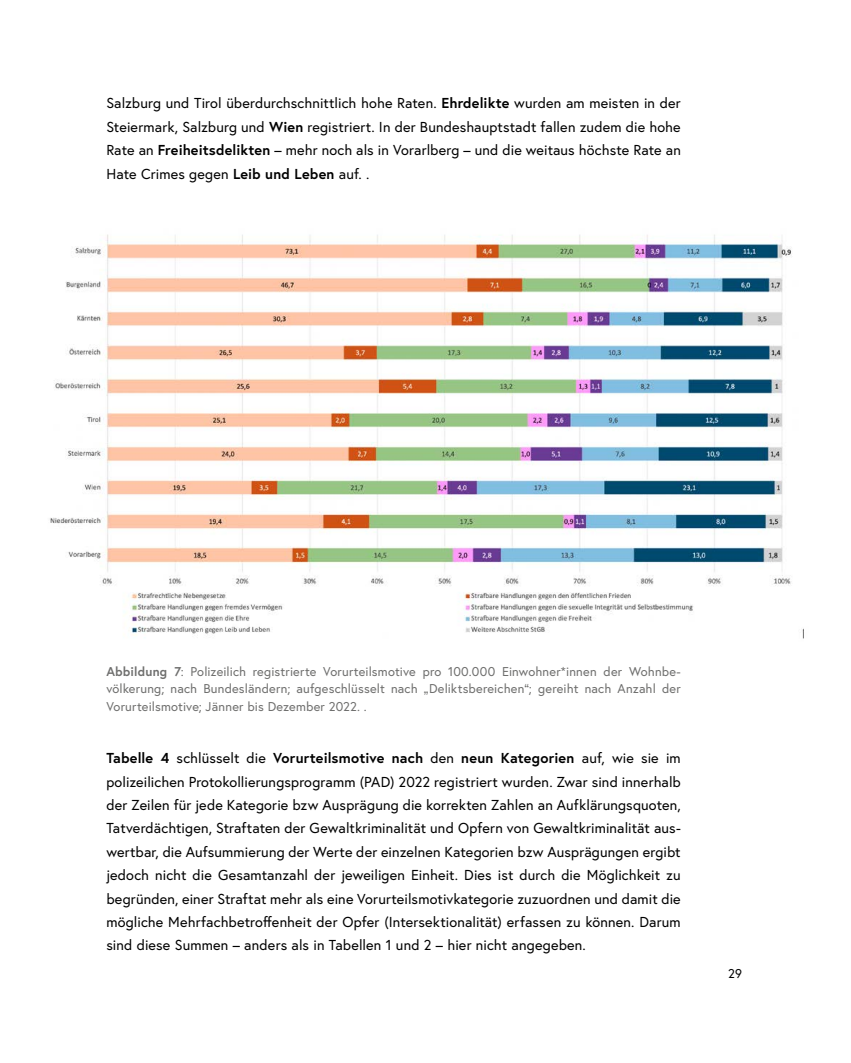
<style>
.page{position:relative;width:851px;height:1063px;background:#fff}
.page>*{position:absolute;margin:0;border:0;box-sizing:border-box;transform-origin:0 0}
.p_Abstand_danach{font:14.4px/23.4px "Europa Austria";letter-spacing:.01em;color:#000;text-align:justify}
.p_Bildbeschriftung{font:12.75px/17.5px "Europa Austria";letter-spacing:.015em;color:#6f6f6e;text-align:justify}
.t1{font:12.75px "Europa Austria";color:#000}
.s1{font-weight:700}
</style>
<div class="page">
<img style="left:50px;top:234px;width:754px;height:405px">
<p class="p_Abstand_danach" style="left:106px;top:91px;width:576px">Salzburg und Tirol überdurchschnittlich hohe Raten. <span class="s1">Ehrdelikte</span> wurden am meisten in der Steiermark, Salzburg und <span class="s1">Wien</span> registriert. In der Bundeshauptstadt fallen zudem die hohe Rate an <span class="s1">Freiheitsdelikten</span> – mehr noch als in Vorarlberg – und die weitaus höchste Rate an Hate Crimes gegen <span class="s1">Leib und Leben</span> auf. .</p>
<p class="p_Bildbeschriftung" style="left:106px;top:662px;width:576px"><span class="s1">Abbildung 7</span>: Polizeilich registrierte Vorurteilsmotive pro 100.000 Einwohner*innen der Wohnbe&shy;völkerung; nach Bundesländern; aufgeschlüsselt nach „Deliktsbereichen“; gereiht nach Anzahl der Vorurteilsmotive; Jänner bis Dezember 2022. .</p>
<p class="p_Abstand_danach" style="left:106px;top:746px;width:576px"><span class="s1">Tabelle 4</span> schlüsselt die <span class="s1">Vorurteilsmotive nach</span> den <span class="s1">neun Kategorien</span> auf, wie sie im polizeilichen Protokollierungsprogramm (PAD) 2022 registriert wurden. Zwar sind innerhalb der Zeilen für jede Kategorie bzw Ausprägung die korrekten Zahlen an Aufklärungsquoten, Tatverdächtigen, Straftaten der Gewaltkriminalität und Opfern von Gewaltkriminalität aus&shy;wertbar, die Aufsummierung der Werte der einzelnen Kategorien bzw Ausprägungen ergibt jedoch nicht die Gesamtanzahl der jeweiligen Einheit. Dies ist durch die Möglichkeit zu begründen, einer Straftat mehr als eine Vorurteilsmotivkategorie zuzuordnen und damit die mögliche Mehrfachbetroffenheit der Opfer (Intersektionalität) erfassen zu können. Darum sind diese Summen – anders als in Tabellen 1 und 2 – hier nicht angegeben.</p>
<p class="t1" style="left:728px;top:965px;width:15px">29</p>
</div>
